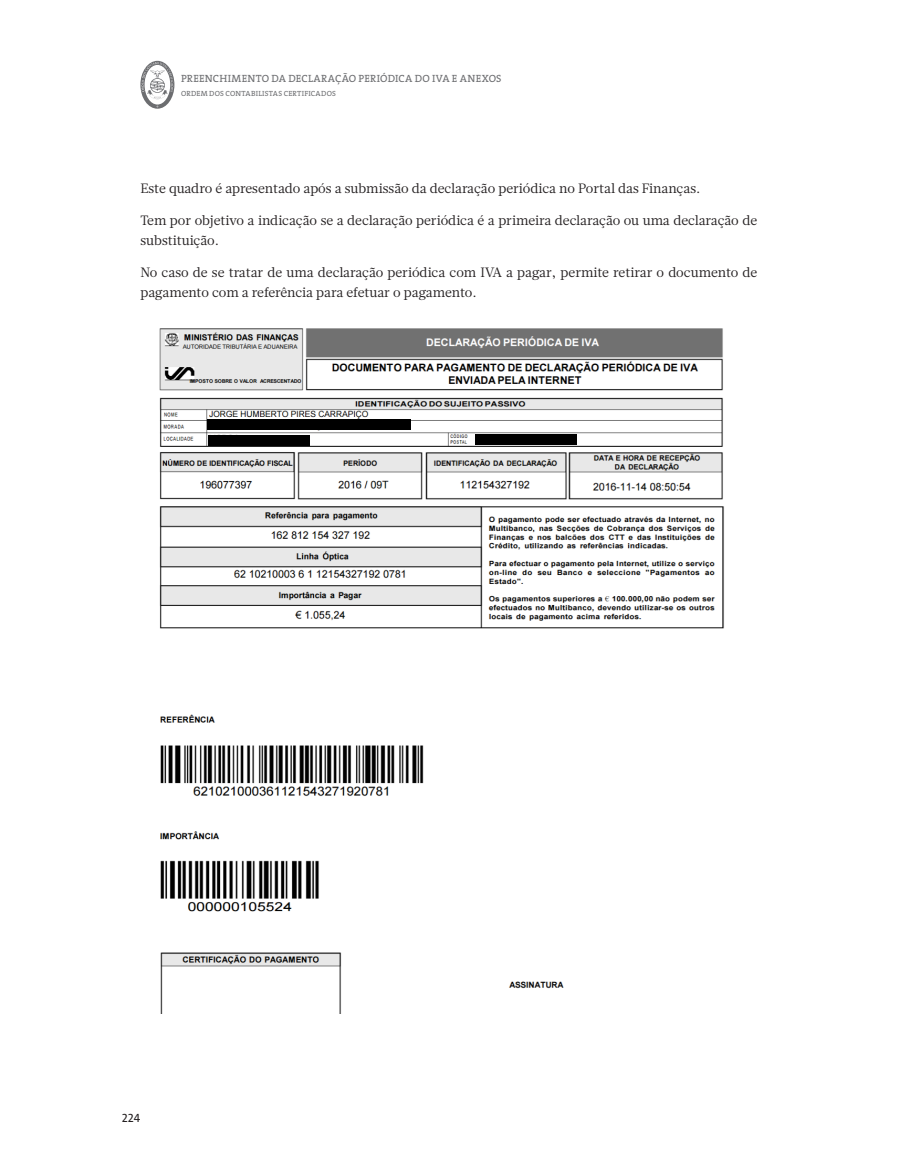
<style>
.page{position:relative;width:919px;height:1174px;background:#fff}
.page>*{position:absolute;margin:0;border:0;box-sizing:border-box;transform-origin:0 0}
.CORPO_TEXTO_2{font:13.5px/19.5px "Glosa Text";letter-spacing:-.01em;color:#231f20}
.t1{font:12px "The Sans Regular Caps";color:#231f20}
.t2{font:10.5px "The Serif";letter-spacing:.02em;color:#6c6d70}
.t3{font:7.5px "The Serif";letter-spacing:.025em;color:#6c6d70}
</style>
<div class="page">
<svg style="left:140px;top:61px;width:34px;height:48px"></svg>
<img style="left:159px;top:328px;width:565px;height:685px">
<div style="left:208px;top:419px;width:202px;height:11px;background:#000"></div>
<img style="left:208px;top:435px;width:101px;height:10px">
<img style="left:475px;top:434px;width:101px;height:10px">
<p class="t2" style="left:181px;top:70px;width:322px">PREENCHIMENTO DA DECLARAÇÃO PERIÓDICA DO IVA E ANEXOS</p>
<p class="t3" style="left:181px;top:87px;width:156px">ORDEM DOS CONTABILISTAS CERTIFICADOS</p>
<p class="CORPO_TEXTO_2" style="left:140px;top:179px;width:561px">Este quadro é apresentado após a submissão da declaração periódica no Portal das Finanças.</p>
<p class="CORPO_TEXTO_2" style="left:140px;top:211px;width:618px">Tem por objetivo a indicação se a declaração periódica é a primeira declaração ou uma declaração de substituição.</p>
<p class="CORPO_TEXTO_2" style="left:140px;top:263px;width:618px">No caso de se tratar de uma declaração periódica com IVA a pagar, permite retirar o documento de pagamento com a referência para efetuar o pagamento.</p>
<p class="t1" style="left:122px;top:1111px;width:20px">224</p>
</div>
